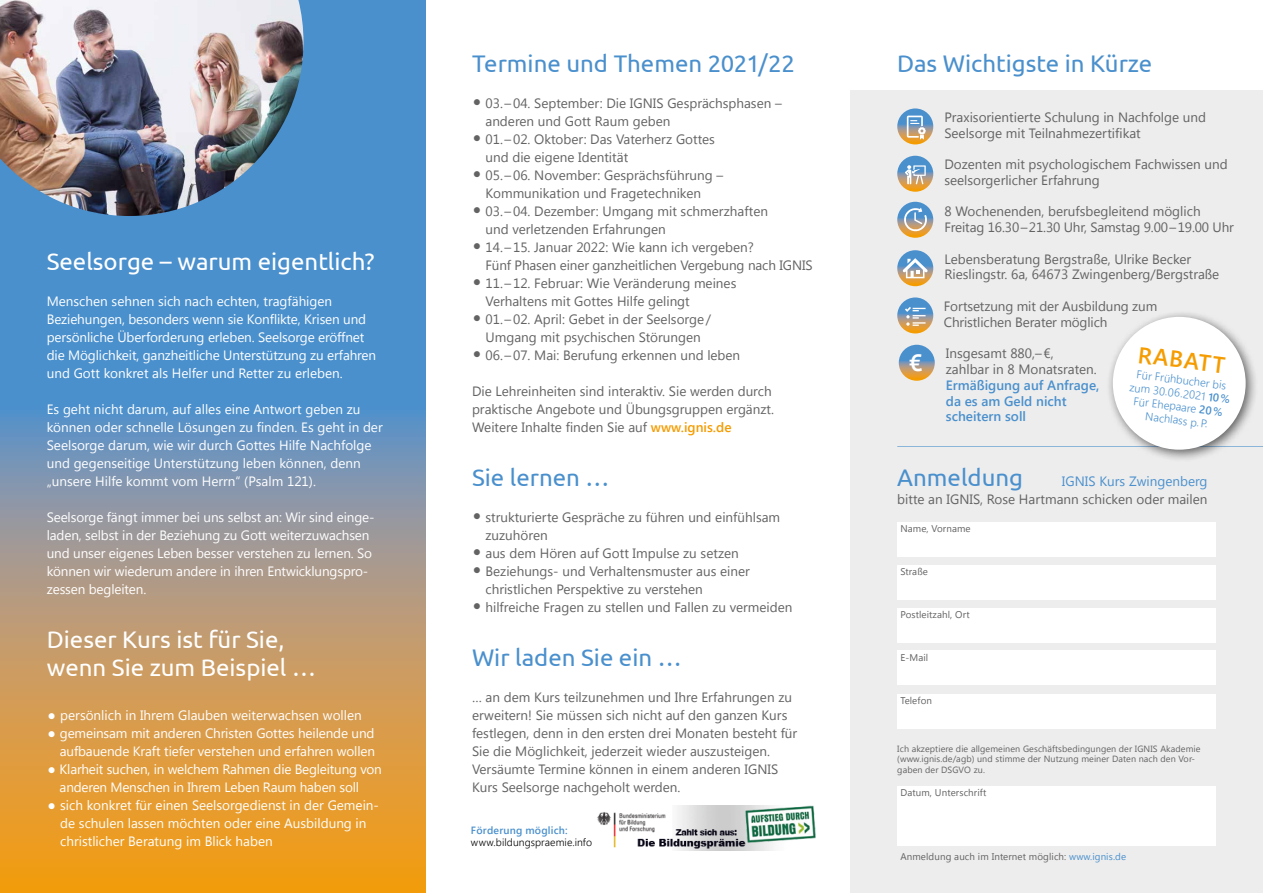
<style>
.page{position:relative;width:1263px;height:893px;background:#fff}
.page>*{position:absolute;margin:0;border:0;box-sizing:border-box;transform-origin:0 0}
.t1{font:24px "Ubuntu";color:#4a90cd}
.t2{font:24px/28.8px "Ubuntu";color:#fff}
.t3{font:500 24px "Ubuntu";color:#fff}
.t4{font:600 22.95px "Segoe UI";color:#f59c00}
.t5{font:13.5px/18px "Segoe UI";color:#646363}
.t6{font:13.5px/18px "Segoe UI";letter-spacing:-.01em;color:#fff}
.t7{font:600 13.5px/15.8px "Segoe UI";color:#4a90cd}
.t8{font:13.5px "Segoe UI";color:#4a90cd}
.t9{font:300 11.25px/13.5px "Segoe UI";color:#4a90cd;text-align:center}
.t10{font:300 10.5px "Segoe UI";letter-spacing:.005em;color:#000}
.t11{font:600 10.5px "Segoe UI";letter-spacing:.02em;color:#4a90cd}
.t12{font:9.75px "Segoe UI";letter-spacing:.01em;color:#646363}
.t13{font:9px/10.8px "Segoe UI";letter-spacing:.01em;color:#646363}
.s1{font-size:24px}
.s2{font-weight:600;color:#f59c00}
.s3{font-weight:600}
.s4{color:#4a90cd}
</style>
<div class="page">
<div style="left:850px;top:90px;width:413px;height:803px;background:#ededed"></div>
<svg style="left:0;top:0;width:425px;height:893px;background:#93968d"></svg>
<img style="left:0;top:0;width:303px;height:216px">
<svg style="left:897px;top:108px;width:36px;height:36px"></svg>
<svg style="left:907px;top:116px;width:19px;height:23px"></svg>
<svg style="left:897px;top:156px;width:36px;height:36px"></svg>
<svg style="left:905px;top:165px;width:21px;height:19px"></svg>
<svg style="left:897px;top:202px;width:36px;height:36px"></svg>
<svg style="left:904px;top:208px;width:23px;height:24px"></svg>
<svg style="left:897px;top:250px;width:36px;height:36px"></svg>
<svg style="left:903px;top:258px;width:25px;height:20px"></svg>
<svg style="left:897px;top:297px;width:36px;height:36px"></svg>
<svg style="left:905px;top:307px;width:20px;height:19px"></svg>
<svg style="left:899px;top:345px;width:36px;height:36px"></svg>
<img style="left:597px;top:805px;width:218px;height:46px">
<hr style="left:897px;top:446px;width:366px;height:1px;background:#4a90cd">
<div style="left:897px;top:522px;width:319px;height:34px;background:#fff"></div>
<div style="left:897px;top:565px;width:319px;height:34px;background:#fff"></div>
<div style="left:897px;top:608px;width:319px;height:34px;background:#fff"></div>
<div style="left:897px;top:651px;width:319px;height:34px;background:#fff"></div>
<div style="left:897px;top:694px;width:319px;height:34px;background:#fff"></div>
<div style="left:897px;top:786px;width:319px;height:60px;background:#fff"></div>
<div style="left:1106px;top:310px;width:153px;height:153px;background:#000;opacity:.6"></div>
<div style="left:1113px;top:317px;width:133px;height:133px;background:#fff;border-radius:50%"></div>
<h1 class="t2" style="left:47px;top:246px;width:329px">Seelsorge – warum eigentlich?</h1>
<p class="t6" style="left:47px;top:292px;width:331px">Menschen sehnen sich nach echten, tragfähigen Beziehungen, besonders wenn sie Konflikte, Krisen und persönliche Überforderung erleben. Seelsorge eröffnet die Möglichkeit, ganzheitliche Unterstützung zu erfahren und Gott konkret als Helfer und Retter zu erleben.</p>
<p class="t6" style="left:47px;top:400px;width:337px">Es geht nicht darum, auf alles eine Antwort geben zu können oder schnelle Lösungen zu finden. Es geht in der Seelsorge darum, wie wir durch Gottes Hilfe Nachfolge und gegenseitige Unterstützung leben können, denn „unsere Hilfe kommt vom Herrn“ (Psalm 121).</p>
<p class="t6" style="left:47px;top:508px;width:329px">Seelsorge fängt immer bei uns selbst an: Wir sind einge&shy;laden, selbst in der Beziehung zu Gott weiterzuwachsen und unser eigenes Leben besser verstehen zu lernen. So können wir wiederum andere in ihren Entwicklungspro&shy;zessen begleiten.</p>
<h1 class="t2" style="left:47px;top:624px;width:271px">Dieser Kurs ist für Sie, wenn Sie zum Beispiel …</h1>
<p class="t6" style="left:47px;top:706px;width:317px"><span class="s1">•</span> persönlich in Ihrem Glauben weiterwachsen wollen</p>
<p class="t6" style="left:47px;top:724px;width:330px;text-align:right"><span class="s1">•</span> gemeinsam mit anderen Christen Gottes heilende und aufbauende Kraft tiefer verstehen und erfahren wollen</p>
<p class="t6" style="left:60px;top:760px;width:324px;text-indent:-13px"><span class="s1">•</span> Klarheit suchen, in welchem Rahmen die Begleitung von anderen Menschen in Ihrem Leben Raum haben soll</p>
<p class="t6" style="left:60px;top:796px;width:320px;text-indent:-13px"><span class="s1">•</span> sich konkret für einen Seelsorgedienst in der Gemein&shy;de schulen lassen möchten oder eine Ausbildung in christlicher Beratung im Blick haben</p>
<h1 class="t1" style="left:472px;top:49px;width:324px">Termine und Themen 2021/22</h1>
<p class="t5" style="left:485px;top:94px;width:298px;text-indent:-13px"><span class="s1">•</span> 03.–04. September: Die IGNIS Gesprächsphasen – anderen und Gott Raum geben</p>
<p class="t5" style="left:485px;top:130px;width:231px;text-indent:-13px"><span class="s1">•</span> 01.–02. Oktober: Das Vaterherz Gottes und die eigene Identität</p>
<p class="t5" style="left:485px;top:166px;width:239px;text-indent:-13px"><span class="s1">•</span> 05.–06. November: Gesprächsführung –<br>Kommunikation und Fragetechniken</p>
<p class="t5" style="left:485px;top:202px;width:284px;text-indent:-13px"><span class="s1">•</span> 03.–04. Dezember: Umgang mit schmerzhaften und verletzenden Erfahrungen</p>
<p class="t5" style="left:485px;top:238px;width:329px;text-indent:-13px"><span class="s1">•</span> 14.–15. Januar 2022: Wie kann ich vergeben?<br>Fünf Phasen einer ganzheitlichen Vergebung nach IGNIS</p>
<p class="t5" style="left:485px;top:274px;width:252px;text-indent:-13px"><span class="s1">•</span> 11.–12. Februar: Wie Veränderung meines<br>Verhaltens mit Gottes Hilfe gelingt</p>
<p class="t5" style="left:472px;top:310px;width:241px;text-align:center"><span class="s1">•</span> 01.–02. April: Gebet in der Seelsorge/<br>Umgang mit psychischen Störungen</p>
<p class="t5" style="left:472px;top:346px;width:270px"><span class="s1">•</span> 06.–07. Mai: Berufung erkennen und leben</p>
<p class="t5" style="left:472px;top:382px;width:304px">Die Lehreinheiten sind interaktiv. Sie werden durch praktische Angebote und Übungsgruppen ergänzt.<br>Weitere Inhalte finden Sie auf <span class="s2">www.ignis.de</span></p>
<h1 class="t1" style="left:472px;top:463px;width:139px">Sie lernen …</h1>
<p class="t5" style="left:485px;top:508px;width:296px;text-indent:-13px"><span class="s1">•</span> strukturierte Gespräche zu führen und einfühlsam zuzuhören</p>
<p class="t5" style="left:472px;top:544px;width:268px"><span class="s1">•</span> aus dem Hören auf Gott Impulse zu setzen</p>
<p class="t5" style="left:485px;top:562px;width:266px;text-indent:-13px"><span class="s1">•</span> Beziehungs- und Verhaltensmuster aus einer christlichen Perspektive zu verstehen</p>
<p class="t5" style="left:472px;top:598px;width:322px"><span class="s1">•</span> hilfreiche Fragen zu stellen und Fallen zu vermeiden</p>
<h1 class="t1" style="left:472px;top:643px;width:211px">Wir laden Sie ein …</h1>
<p class="t5" style="left:472px;top:688px;width:327px">… an dem Kurs teilzunehmen und Ihre Erfahrungen zu erweitern! Sie müssen sich nicht auf den ganzen Kurs festlegen, denn in den ersten drei Monaten besteht für Sie die Möglichkeit, jederzeit wieder auszusteigen.<br>Versäumte Termine können in einem anderen IGNIS Kurs Seelsorge nachgeholt werden.</p>
<p class="t11" style="left:471px;top:821px;width:98px">Förderung möglich:</p>
<p class="t10" style="left:471px;top:834px;width:123px">www.bildungspraemie.info</p>
<h1 class="t1" style="left:897px;top:49px;width:256px">Das Wichtigste in Kürze</h1>
<p class="t5" style="left:944px;top:109px;width:263px;line-height:15.8px">Praxisorientierte Schulung in Nachfolge und<br>Seelsorge mit Teilnahmezertifikat</p>
<p class="t5" style="left:944px;top:156px;width:285px;line-height:15.8px">Dozenten mit psychologischem Fachwissen und seelsorgerlicher Erfahrung</p>
<p class="t5" style="left:944px;top:203px;width:291px;line-height:15.8px">8 Wochenenden, berufsbegleitend möglich<br>Freitag 16.30–21.30 Uhr, Samstag 9.00–19.00 Uhr</p>
<p class="t5" style="left:944px;top:250px;width:276px;line-height:15.8px">Lebensberatung Bergstraße, Ulrike Becker<br>Rieslingstr. 6a, 64673 Zwingenberg/Bergstraße</p>
<p class="t5" style="left:944px;top:298px;width:215px;line-height:15.8px">Fortsetzung mit der Ausbildung zum<br>Christlichen Berater möglich</p>
<h1 class="t3" style="left:909px;top:348px;width:15px">€</h1>
<p class="t5" style="left:946px;top:345px;width:152px;line-height:15.8px">Insgesamt 880,–€, zahlbar in 8 Monatsraten.</p>
<p class="t7" style="left:946px;top:377px;width:155px">Ermäßigung auf Anfrage, da es am Geld nicht scheitern soll</p>
<h2 class="t4" style="left:1140px;top:336px;width:89px;rotate:7deg">RABATT</h2>
<p class="t9" style="left:1132px;top:366px;width:103px;rotate:7deg">Für Frühbucher bis zum 30.06.2021 <span class="s3">10%<br></span>Für Ehepaare <span class="s3">20%<br></span>Nachlass p.P.</p>
<h1 class="t1" style="left:897px;top:463px;width:127px">Anmeldung</h1>
<p class="t5" style="left:897px;top:490px;width:312px">bitte an IGNIS, Rose Hartmann schicken oder mailen</p>
<p class="t12" style="left:900px;top:522px;width:72px">Name, Vorname</p>
<p class="t12" style="left:900px;top:565px;width:29px">Straße</p>
<p class="t12" style="left:900px;top:608px;width:71px">Postleitzahl, Ort</p>
<p class="t12" style="left:900px;top:651px;width:29px">E-Mail</p>
<p class="t12" style="left:900px;top:694px;width:33px">Telefon</p>
<p class="t8" style="left:1062px;top:472px;width:147px">IGNIS Kurs Zwingenberg</p>
<p class="t13" style="left:897px;top:743px;width:305px">Ich akzeptiere die allgemeinen Geschäftsbedingungen der IGNIS Akademie (www.ignis.de/agb) und stimme der Nutzung meiner Daten nach den Vor&shy;gaben der DSGVO zu.</p>
<p class="t12" style="left:900px;top:785px;width:88px">Datum, Unterschrift</p>
<p class="t12" style="left:900px;top:849px;width:227px">Anmeldung auch im Internet möglich: <span class="s4">www.ignis.de</span></p>
</div>
